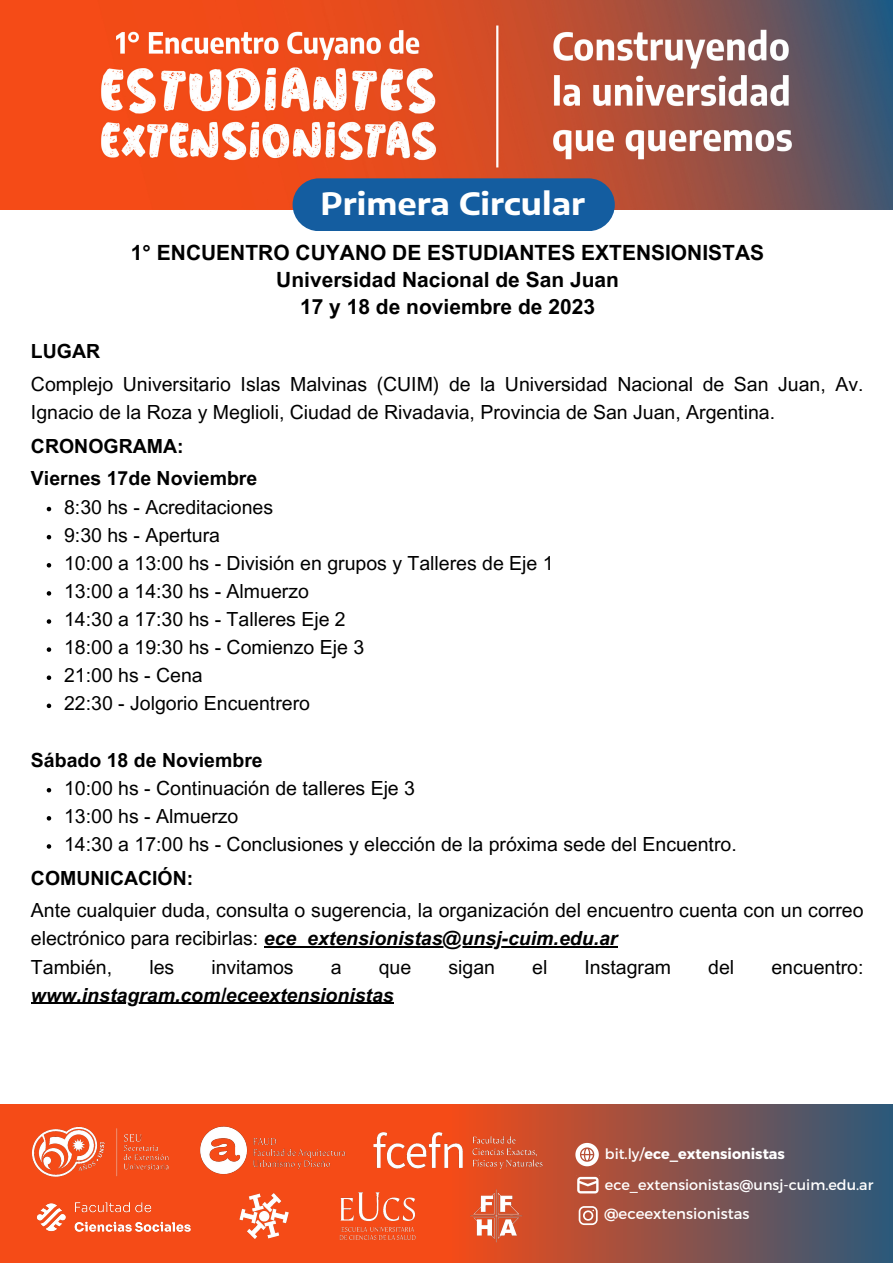
<style>
.page{position:relative;width:893px;height:1264px;background:#fff}
.page>*{position:absolute;margin:0;border:0;box-sizing:border-box;transform-origin:0 0}
.t1{font:700 30.6px "Encode Sans Expanded";color:#fff}
.t2{font:700 21px "Arial MT Pro";color:#000}
.t3{font:19.5px/28px "Arial MT Pro";color:#000}
.t4{font:700 19.5px "Arial MT Pro";color:#000}
.t5{font:italic 700 19.5px "Arial MT Pro";color:#000}
.t6{font:14.85px "Montserrat";color:#fff}
.t7{font:14.4px "Montserrat";color:#fff}
.t8{font:700 14.4px "Montserrat";color:#fff}
.s1{font-weight:700;font-style:italic}
.s2{font-weight:400}
</style>
<div class="page">
<svg style="left:47px;top:507px;width:4px;height:4px"></svg>
<svg style="left:47px;top:535px;width:4px;height:4px"></svg>
<svg style="left:47px;top:563px;width:4px;height:4px"></svg>
<svg style="left:47px;top:591px;width:4px;height:4px"></svg>
<svg style="left:47px;top:619px;width:4px;height:4px"></svg>
<svg style="left:47px;top:647px;width:4px;height:5px"></svg>
<svg style="left:47px;top:675px;width:4px;height:5px"></svg>
<svg style="left:47px;top:703px;width:4px;height:5px"></svg>
<svg style="left:47px;top:788px;width:4px;height:4px"></svg>
<svg style="left:47px;top:816px;width:4px;height:4px"></svg>
<svg style="left:47px;top:844px;width:4px;height:4px"></svg>
<hr style="left:264px;top:946px;width:353px;height:1px;background:#000">
<hr style="left:31px;top:1002px;width:363px;height:1px;background:#000">
<img style="left:1px;top:0;width:891px;height:209px">
<div style="left:292px;top:178px;width:322px;height:53px;background:#145da0;border-radius:26px"></div>
<svg style="left:0;top:1104px;width:892px;height:158px;background:#ab503b"></svg>
<svg style="left:578px;top:1206px;width:19px;height:18px"></svg>
<svg style="left:576px;top:1175px;width:23px;height:19px"></svg>
<svg style="left:575px;top:1142px;width:23px;height:24px"></svg>
<img style="left:29px;top:1124px;width:147px;height:55px">
<img style="left:198px;top:1117px;width:159px;height:63px">
<img style="left:235px;top:1187px;width:57px;height:54px">
<img style="left:30px;top:1189px;width:170px;height:54px">
<img style="left:466px;top:1188px;width:62px;height:55px">
<img style="left:370px;top:1127px;width:176px;height:46px">
<img style="left:328px;top:1188px;width:95px;height:55px">
<p class="t1" style="left:320px;top:184px;width:266px">Primera Circular</p>
<p class="t2" style="left:131px;top:245px;width:634px">1° ENCUENTRO CUYANO DE ESTUDIANTES EXTENSIONISTAS</p>
<p class="t2" style="left:276px;top:272px;width:344px">Universidad Nacional de San Juan</p>
<p class="t2" style="left:300px;top:299px;width:296px">17 y 18 de noviembre de 2023</p>
<p class="t4" style="left:31px;top:344px;width:71px">LUGAR</p>
<p class="t3" style="left:31px;top:372px;width:834px">Complejo Universitario Islas Malvinas (CUIM) de la Universidad Nacional de San Juan, Av.<br>Ignacio de la Roza y Meglioli, Ciudad de Rivadavia, Provincia de San Juan, Argentina.</p>
<p class="t4" style="left:31px;top:438px;width:154px">CRONOGRAMA:</p>
<p class="t4" style="left:31px;top:471px;width:228px">Viernes 17de Noviembre</p>
<p class="t3" style="left:64px;top:495px;width:210px">8:30 hs - Acreditaciones</p>
<p class="t3" style="left:64px;top:523px;width:157px">9:30 hs - Apertura</p>
<p class="t3" style="left:64px;top:551px;width:491px">10:00 a 13:00 hs - División en grupos y Talleres de Eje 1</p>
<p class="t3" style="left:64px;top:579px;width:246px">13:00 a 14:30 hs - Almuerzo</p>
<p class="t3" style="left:64px;top:607px;width:283px">14:30 a 17:30 hs - Talleres Eje 2</p>
<p class="t3" style="left:64px;top:635px;width:301px">18:00 a 19:30 hs - Comienzo Eje 3</p>
<p class="t3" style="left:64px;top:663px;width:140px">21:00 hs - Cena</p>
<p class="t3" style="left:64px;top:692px;width:247px">22:30 - Jolgorio Encuentrero</p>
<p class="t4" style="left:31px;top:752px;width:233px">Sábado 18 de Noviembre</p>
<p class="t3" style="left:64px;top:776px;width:352px">10:00 hs - Continuación de talleres Eje 3</p>
<p class="t3" style="left:64px;top:804px;width:176px">13:00 hs - Almuerzo</p>
<p class="t3" style="left:64px;top:832px;width:674px">14:30 a 17:00 hs - Conclusiones y elección de la próxima sede del Encuentro.</p>
<p class="t4" style="left:31px;top:870px;width:164px">COMUNICACIÓN:</p>
<p class="t3" style="left:31px;top:898px;width:834px">Ante cualquier duda, consulta o sugerencia, la organización del encuentro cuenta con un correo electrónico para recibirlas: <span class="s1">ece_extensionistas@unsj-cuim.edu.ar</span></p>
<p class="t3" style="left:31px;top:955px;width:83px">También,</p>
<p class="t3" style="left:149px;top:955px;width:26px">les</p>
<p class="t3" style="left:211px;top:955px;width:84px">invitamos</p>
<p class="t3" style="left:331px;top:955px;width:12px">a</p>
<p class="t3" style="left:379px;top:955px;width:34px">que</p>
<p class="t3" style="left:448px;top:955px;width:48px">sigan</p>
<p class="t3" style="left:532px;top:955px;width:17px">el</p>
<p class="t3" style="left:584px;top:955px;width:88px">Instagram</p>
<p class="t3" style="left:708px;top:955px;width:27px">del</p>
<p class="t3" style="left:771px;top:955px;width:94px">encuentro:</p>
<p class="t5" style="left:31px;top:987px;width:364px">www.instagram.com/eceextensionistas</p>
<p class="t8" style="left:605px;top:1144px;width:181px"><span class="s2">bit.ly/</span>ece_extensionistas</p>
<p class="t7" style="left:605px;top:1174px;width:270px">ece_extensionistas@unsj-cuim.edu.ar</p>
<p class="t6" style="left:604px;top:1204px;width:147px">@eceextensionistas</p>
</div>
